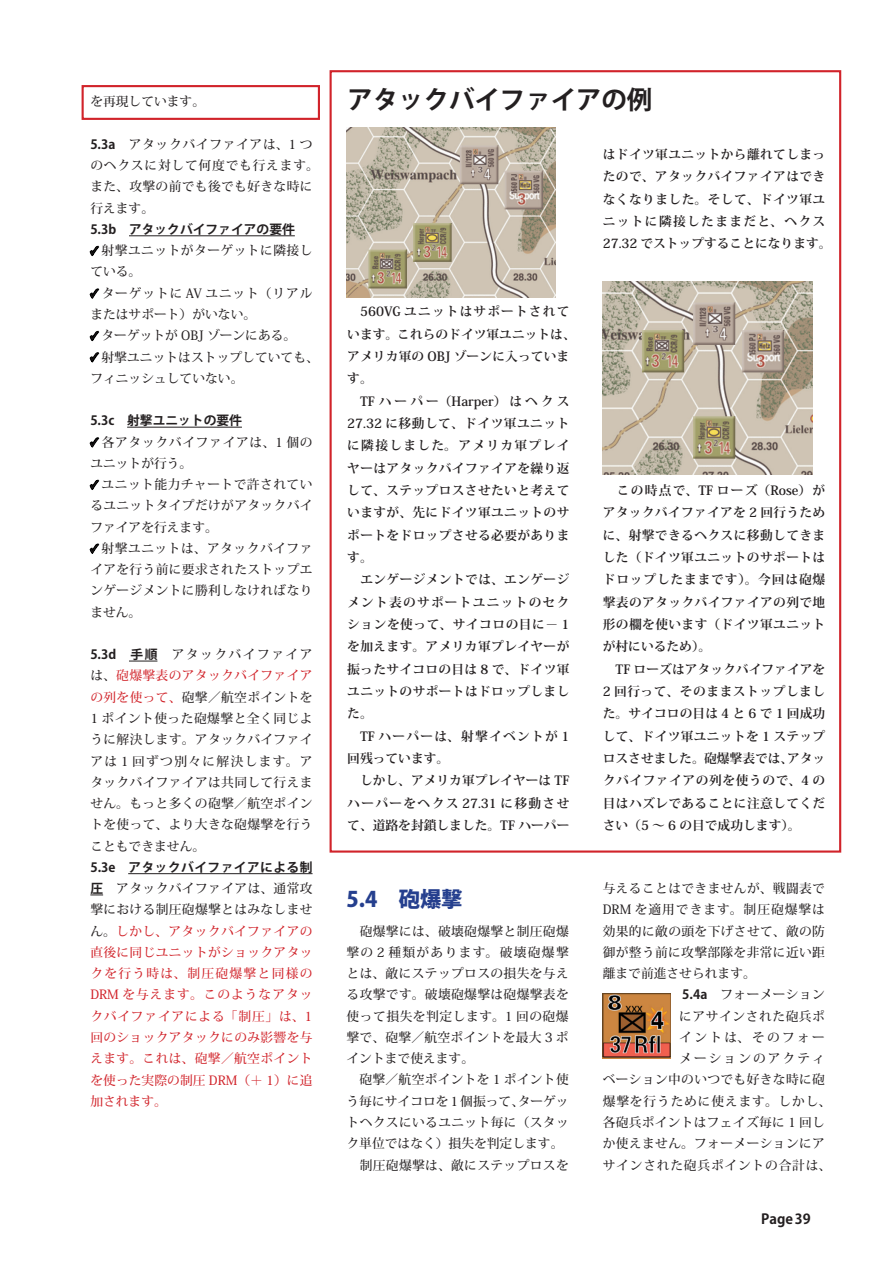
<style>
.page{position:relative;width:893px;height:1263px;background:#fff}
.page>*{position:absolute;margin:0;border:0;box-sizing:border-box;transform-origin:0 0}
.t1{font:700 25.5px "Koz Go Pro";letter-spacing:-.005em;color:#231f20}
.t2{font:800 21.3px "Koz Go Pro";color:#253f8e}
.t3{font:700 13.8px "Koz Go Pro";color:#231f20}
.t4{font:700 12.75px/22.4px "Koz Min Pro";letter-spacing:.03em;color:#231f20}
.t5{font:500 12.75px/21.3px "Koz Min Pro";letter-spacing:.03em;color:#231f20}
.t6{font:500 12.75px/21.3px "Koz Min Pro";letter-spacing:.025em;color:#d1232a;text-align:justify}
.t7{font:500 12.75px/21.3px "Koz Min Pro";letter-spacing:.05em;color:#231f20}
.t8{font:500 12.75px "Koz Min Pro";color:#231f20}
.t9{font:700 12.75px "Koz Go Pro";color:#231f20}
.t10{font:500 12.75px/21.3px "Koz Min Pro";letter-spacing:.005em;color:#231f20}
.t11{font:500 12.75px/21.3px "Koz Min Pro";letter-spacing:.055em;color:#231f20}
.t12{font:700 12.75px "Koz Go Pro";letter-spacing:.03em;color:#231f20}
.t13{font:500 12.75px "Koz Min Pro";letter-spacing:.075em;color:#231f20}
.t14{font:500 12.75px "Koz Min Pro";letter-spacing:.065em;color:#231f20}
.t15{font:500 12.75px "Koz Min Pro";letter-spacing:.06em;color:#231f20}
.t16{font:500 12.75px "Koz Min Pro";letter-spacing:.175em;color:#231f20}
.t17{font:500 12.75px "Koz Min Pro";letter-spacing:.155em;color:#231f20}
.s1{font-family:"Koz Go Pro";font-weight:700}
.s2{font-family:"Minion Pro";font-weight:400;font-size:11.7px}
.s3{color:#d1232a}
.s4{font-family:"Koz Go Pro";font-weight:700;color:#231f20}
.s5{color:#231f20}
</style>
<div class="page">
<hr style="left:129px;top:235px;width:166px;height:1px;background:#231f20">
<hr style="left:127px;top:427px;width:115px;height:1px;background:#231f20">
<svg style="left:129px;top:661px;width:28px;height:1px"></svg>
<hr style="left:128px;top:873px;width:185px;height:1px;background:#231f20">
<svg style="left:90px;top:895px;width:13px;height:1px"></svg>
<svg style="left:89px;top:245px;width:11px;height:12px"></svg>
<svg style="left:89px;top:288px;width:11px;height:11px"></svg>
<svg style="left:89px;top:330px;width:11px;height:33px"></svg>
<svg style="left:89px;top:437px;width:11px;height:11px"></svg>
<svg style="left:89px;top:479px;width:11px;height:11px"></svg>
<svg style="left:89px;top:543px;width:11px;height:11px"></svg>
<img style="left:603px;top:993px;width:68px;height:65px">
<img style="left:603px;top:282px;width:209px;height:192px">
<img style="left:347px;top:128px;width:209px;height:169px">
<div style="left:82px;top:85px;width:238px;height:35px;border:2px solid #d1232a"></div>
<h1 class="t1" style="left:348px;top:83px;width:306px">アタックバイファイアの例</h1>
<p class="t4" style="left:603px;top:143px;width:230px">はドイツ軍ユニットから離れてしまったので、アタックバイファイアはできなくなりました。そして、ドイツ軍ユニットに隣接したままだと、ヘクス<br>27.32 でストップすることになります。</p>
<p class="t8" style="left:90px;top:93px;width:116px">を再現しています。</p>
<p class="t7" style="left:90px;top:133px;width:230px"><span class="s1">5.3a</span>　アタックバイファイアは、1 つのヘクスに対して何度でも行えます。また、攻撃の前でも後でも好きな時に行えます。</p>
<p class="t9" style="left:90px;top:221px;width:206px">5.3b アタックバイファイアの要件</p>
<p class="t5" style="left:90px;top:239px;width:224px"><span class="s2">✓</span> 射撃ユニットがターゲットに隣接している。</p>
<p class="t5" style="left:90px;top:282px;width:224px"><span class="s2">✓</span> ターゲットに AV ユニット（リアルまたはサポート）がいない。</p>
<p class="t8" style="left:90px;top:326px;width:207px"><span class="s2">✓</span> ターゲットが OBJ ゾーンにある。</p>
<p class="t10" style="left:90px;top:346px;width:230px"><span class="s2">✓</span> 射撃ユニットはストップしていても、フィニッシュしていない。</p>
<p class="t9" style="left:90px;top:412px;width:153px">5.3c 射撃ユニットの要件</p>
<p class="t11" style="left:90px;top:431px;width:224px"><span class="s2">✓</span> 各アタックバイファイアは、1 個のユニットが行う。</p>
<p class="t5" style="left:90px;top:473px;width:224px;text-align:justify"><span class="s2">✓</span> ユニット能力チャートで許されているユニットタイプだけがアタックバイファイアを行えます。</p>
<p class="t5" style="left:90px;top:537px;width:224px;text-align:justify"><span class="s2">✓</span> 射撃ユニットは、アタックバイファイアを行う前に要求されたストップエンゲージメントに勝利しなければなりません。</p>
<p class="t5" style="left:90px;top:643px;width:224px;text-align:justify"><span class="s1">5.3d 手順</span>　アタックバイファイアは、<span class="s3">砲爆撃表のアタックバイファイアの列を使って、</span>砲撃／航空ポイントを1 ポイント使った砲爆撃と全く同じように解決します。アタックバイファイアは 1 回ずつ別々に解決します。アタックバイファイアは共同して行えません。もっと多くの砲撃／航空ポイントを使って、より大きな砲爆撃を行うこともできません。</p>
<p class="t12" style="left:90px;top:859px;width:224px">5.3e アタックバイファイアによる制</p>
<p class="t6" style="left:90px;top:877px;width:224px"><span class="s4">圧</span><span class="s5">　アタックバイファイアは、通常攻撃における制圧砲爆撃とはみなしません。</span>しかし、アタックバイファイアの直後に同じユニットがショックアタックを行う時は、制圧砲爆撃と同様のDRM を与えます。このようなアタックバイファイアによる「制圧」は、1回のショックアタックにのみ影響を与えます。これは、砲撃／航空ポイントを使った実際の制圧 DRM（＋ 1）に追加されます。</p>
<h2 class="t2" style="left:347px;top:885px;width:117px">5.4　砲爆撃</h2>
<p class="t4" style="left:347px;top:300px;width:230px">　560VG ユニットはサポートされています。これらのドイツ軍ユニットは、アメリカ軍の OBJ ゾーンに入っています。<br>　TF ハーパー（Harper）はヘクス<br>27.32 に移動して、ドイツ軍ユニットに隣接しました。アメリカ軍プレイヤーはアタックバイファイアを繰り返して、ステップロスさせたいと考えていますが、先にドイツ軍ユニットのサポートをドロップさせる必要があります。<br>　エンゲージメントでは、エンゲージメント表のサポートユニットのセクションを使って、サイコロの目に－ 1を加えます。アメリカ軍プレイヤーが振ったサイコロの目は 8 で、ドイツ軍ユニットのサポートはドロップしました。<br>　TF ハーパーは、射撃イベントが 1回残っています。<br>　しかし、アメリカ軍プレイヤーは TFハーパーをヘクス 27.31 に移動させて、道路を封鎖しました。TF ハーパー</p>
<p class="t4" style="left:603px;top:478px;width:224px">　この時点で、TF ローズ（Rose）がアタックバイファイアを 2 回行うために、射撃できるヘクスに移動してきました（ドイツ軍ユニットのサポートはドロップしたままです）。今回は砲爆撃表のアタックバイファイアの列で地形の欄を使います（ドイツ軍ユニットが村にいるため）。<br>　TF ローズはアタックバイファイアを<br>2 回行って、そのままストップしました。サイコロの目は 4 と 6 で 1 回成功して、ドイツ軍ユニットを 1 ステップロスさせました。砲爆撃表では、アタックバイファイアの列を使うので、4 の目はハズレであることに注意してください（5 ～ 6 の目で成功します）。</p>
<p class="t5" style="left:603px;top:877px;width:224px">与えることはできませんが、戦闘表で</p>
<p class="t13" style="left:603px;top:900px;width:224px">DRM を適用できます。制圧砲爆撃は</p>
<p class="t5" style="left:603px;top:920px;width:224px">効果的に敵の頭を下げさせて、敵の防</p>
<p class="t5" style="left:603px;top:941px;width:224px">御が整う前に攻撃部隊を非常に近い距</p>
<p class="t8" style="left:603px;top:964px;width:155px">離まで前進させられます。</p>
<p class="t5" style="left:682px;top:983px;width:144px"><span class="s1">5.4a</span>　フォーメーション</p>
<p class="t5" style="left:679px;top:1005px;width:147px">にアサインされた砲兵ポ</p>
<p class="t16" style="left:679px;top:1028px;width:147px">イントは、そのフォー</p>
<p class="t17" style="left:679px;top:1049px;width:147px">メーションのアクティ</p>
<p class="t5" style="left:603px;top:1069px;width:224px">ベーション中のいつでも好きな時に砲</p>
<p class="t14" style="left:603px;top:1092px;width:230px">爆撃を行うために使えます。しかし、</p>
<p class="t5" style="left:603px;top:1111px;width:224px">各砲兵ポイントはフェイズ毎に 1 回し</p>
<p class="t5" style="left:603px;top:1132px;width:224px">か使えません。フォーメーションにア</p>
<p class="t15" style="left:603px;top:1156px;width:230px">サインされた砲兵ポイントの合計は、</p>
<p class="t5" style="left:347px;top:920px;width:224px">　砲爆撃には、破壊砲爆撃と制圧砲爆撃の 2 種類があります。破壊砲爆撃とは、敵にステップロスの損失を与える攻撃です。破壊砲爆撃は砲爆撃表を使って損失を判定します。1 回の砲爆撃で、砲撃／航空ポイントを最大 3 ポイントまで使えます。<br>　砲撃／航空ポイントを 1 ポイント使う毎にサイコロを 1 個振って、ターゲットヘクスにいるユニット毎に（スタック単位ではなく）損失を判定します。　制圧砲爆撃は、敵にステップロスを</p>
<p class="t3" style="left:761px;top:1210px;width:51px">Page39</p>
</div>
